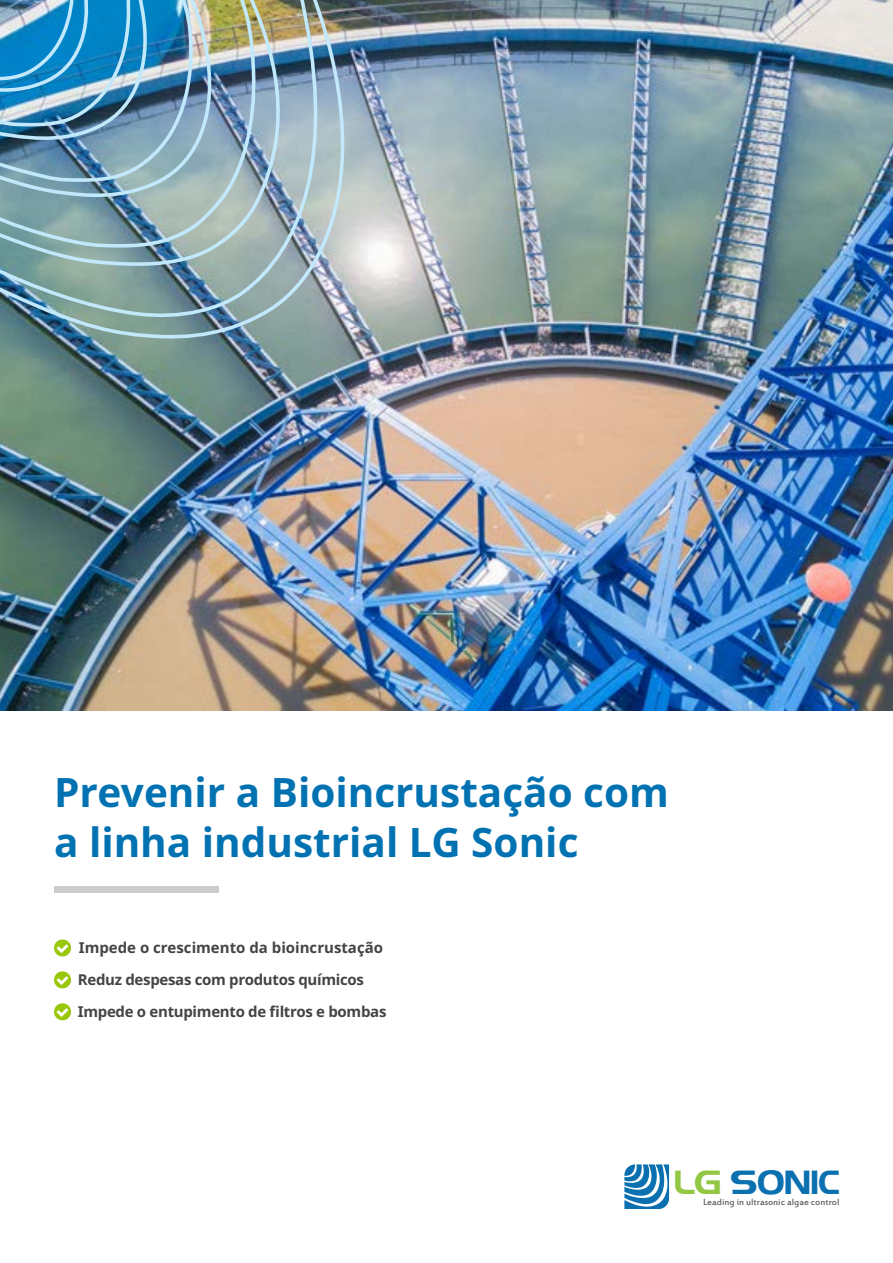
<style>
.page{position:relative;width:893px;height:1263px;background:#fff}
.page>*{position:absolute;margin:0;border:0;box-sizing:border-box;transform-origin:0 0}
.t1{font:700 40.5px/49.5px "Noto Sans";color:#0072b2}
.t2{font:32.4px "Niamey";color:#0a70b0}
.t3{font:700 15px/32px "Noto Sans";letter-spacing:-.02em;color:#444}
.t4{font:9.9px "Estrangelo Edessa";color:#58595b}
.s1{color:#91c742}
</style>
<div class="page">
<img style="left:0;top:0;width:893px;height:710px">
<img style="left:0;top:0;width:376px;height:339px">
<svg style="left:624px;top:1164px;width:46px;height:45px"></svg>
<div style="left:54px;top:886px;width:165px;height:6px;background:#cdcccb"></div>
<svg style="left:54px;top:939px;width:17px;height:17px"></svg>
<svg style="left:54px;top:971px;width:17px;height:17px"></svg>
<svg style="left:54px;top:1003px;width:17px;height:17px"></svg>
<h1 class="t1" style="left:54px;top:772px;width:616px">Prevenir a Bioincrustação com a linha industrial LG Sonic</h1>
<p class="t3" style="left:78px;top:933px;width:310px">Impede o crescimento da bioincrustação<br>Reduz despesas com produtos químicos<br>Impede o entupimento de filtros e bombas</p>
<h2 class="t2" style="left:674px;top:1163px;width:167px"><span class="s1">LG</span> SONIC</h2>
<p class="t4" style="left:703px;top:1198px;width:138px">Leading in ultrasonic algae control</p>
</div>
